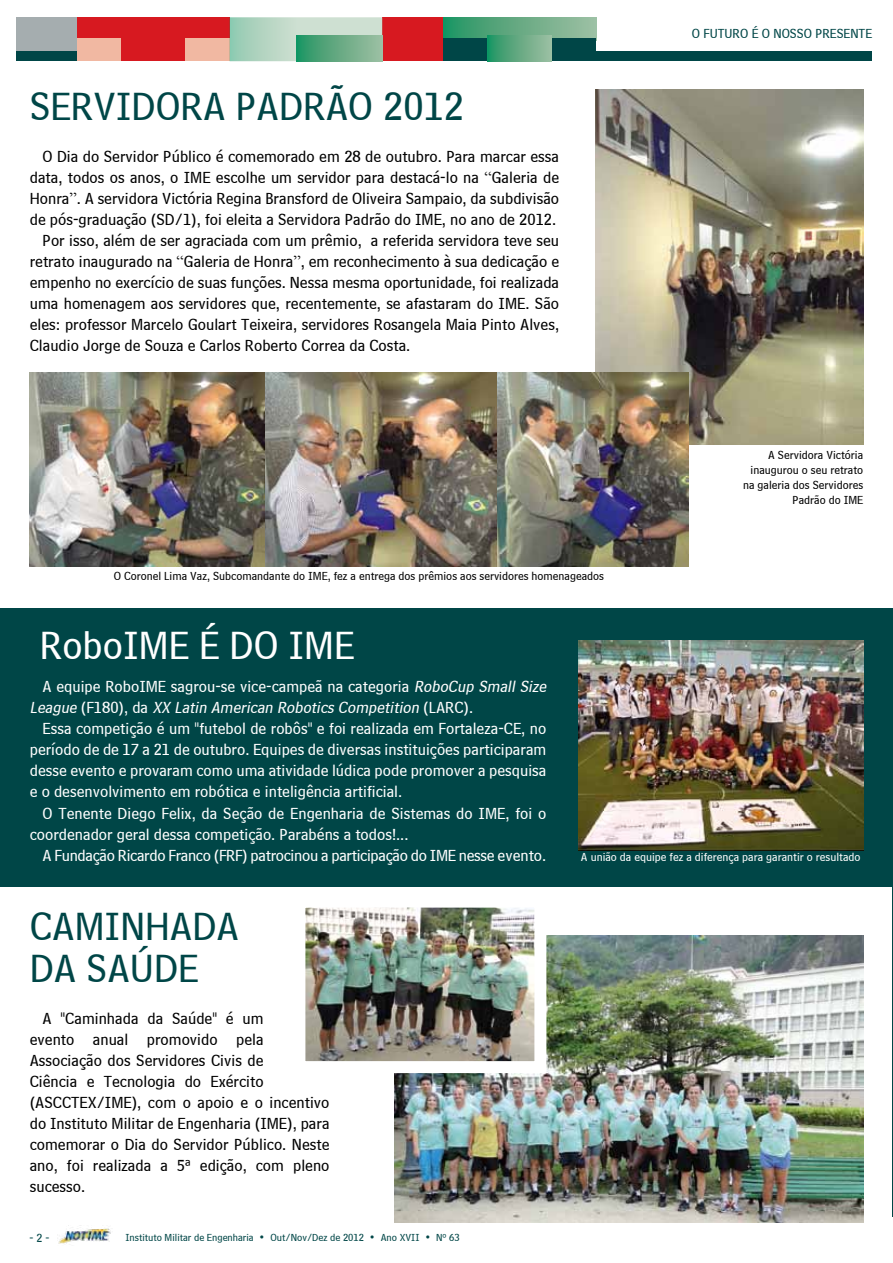
<style>
.page{position:relative;width:893px;height:1263px;background:#fff}
.page>*{position:absolute;margin:0;border:0;box-sizing:border-box;transform-origin:0 0}
.t1{font:40.5px/42px "Bell Centennial BT Sub Caption";color:#004647}
.t2{font:40.5px "Bell Centennial BT Sub Caption";color:#fff}
.t3{font:16.5px/21px "Bell Centennial BT Sub Caption";color:#000}
.t4{font:16.5px/21px "Bell Centennial BT Sub Caption";color:#fff}
.t5{font:16.5px "Bell Centennial BT Sub Caption";letter-spacing:-.02em;color:#fff}
.t6{font:13.5px "Bell Centennial BT Sub Caption";color:#004647}
.t7{font:12px/15px "Bell Centennial BT Sub Caption";color:#000;text-align:right}
.t8{font:12px "Bell Centennial BT Sub Caption";color:#fff}
.t9{font:12px "Bell Centennial BT Sub Caption";color:#004647}
.t10{font:10.5px "Bell Centennial BT Sub Caption";color:#004647}
.s1{font-family:"Times New Roman"}
.s2{font-style:italic}
</style>
<div class="page">
<img style="left:58px;top:1225px;width:53px;height:19px">
<img style="left:394px;top:935px;width:469px;height:287px">
<img style="left:305px;top:907px;width:247px;height:172px">
<hr style="left:892px;top:625px;width:1px;height:591px;background:#004647">
<div style="left:16px;top:17px;width:62px;height:34px;background:#a5adaf"></div>
<div style="left:382px;top:17px;width:62px;height:44px;background:#d71920"></div>
<div style="left:77px;top:17px;width:153px;height:23px;background:#d71920"></div>
<svg style="left:443px;top:17px;width:153px;height:22px;background:#5fa781"></svg>
<div style="left:77px;top:39px;width:153px;height:22px;background:#f1b8a2"></div>
<div style="left:443px;top:39px;width:153px;height:22px;background:#004647"></div>
<svg style="left:230px;top:17px;width:152px;height:44px;background:#bad8c6"></svg>
<div style="left:121px;top:35px;width:64px;height:26px;background:#d71920"></div>
<svg style="left:488px;top:35px;width:64px;height:26px;background:#62aa83"></svg>
<div style="left:297px;top:35px;width:85px;height:26px;background:linear-gradient(to right,#259564,#a2bfa3)"></div>
<div style="left:16px;top:51px;width:61px;height:10px;background:#004647"></div>
<div style="left:596px;top:51px;width:276px;height:10px;background:#004647"></div>
<img style="left:595px;top:89px;width:268px;height:355px">
<img style="left:30px;top:372px;width:658px;height:194px">
<div style="left:0;top:608px;width:893px;height:279px;background:#004647"></div>
<img style="left:578px;top:640px;width:285px;height:210px">
<h1 class="t1" style="left:30px;top:85px;width:86px">Servido</h1>
<h1 class="t1" style="left:181px;top:85px;width:285px">ra Padrão 2012</h1>
<p class="t3" style="left:43px;top:146px;width:518px">O Dia do Servidor Público é comemorado em 28 de outubro. Para marcar essa</p>
<p class="t3" style="left:30px;top:167px;width:531px">data, todos os anos, o IME escolhe um servidor para destacá-lo na <span class="s1">“</span>Galeria de</p>
<p class="t3" style="left:30px;top:188px;width:531px">Honra<span class="s1">”</span>. A servidora Victória Regina Bransford de Oliveira Sampaio, da subdivisão</p>
<p class="t3" style="left:30px;top:209px;width:528px">de pós-graduação (SD/1), foi eleita a Servidora Padrão do IME, no ano de 2012.</p>
<p class="t3" style="left:43px;top:230px;width:518px">Por isso, além de ser agraciada com um prêmio, a referida servidora teve seu</p>
<p class="t3" style="left:30px;top:251px;width:531px">retrato inaugurado na <span class="s1">“</span>Galeria de Honra<span class="s1">”</span>, em reconhecimento à sua dedicação e</p>
<p class="t3" style="left:30px;top:272px;width:531px">empenho no exercício de suas funções. Nessa mesma oportunidade, foi realizada</p>
<p class="t3" style="left:30px;top:293px;width:531px">uma homenagem aos servidores que, recentemente, se afastaram do IME. São</p>
<p class="t3" style="left:30px;top:314px;width:531px">eles: professor Marcelo Goulart Teixeira, servidores Rosangela Maia Pinto Alves,</p>
<p class="t3" style="left:30px;top:335px;width:382px">Claudio Jorge de Souza e Carlos Roberto Correa da Costa.</p>
<p class="t7" style="left:114px;top:569px;width:492px">O Coronel Lima Vaz, Subcomandante do IME, fez a entrega dos prêmios aos servidores homenageados</p>
<p class="t6" style="left:692px;top:25px;width:181px">O Futuro é o Nosso Presente</p>
<p class="t7" style="left:743px;top:447px;width:122px">A Servidora Victória inaugurou o seu retrato na galeria dos Servidores<br>Padrão do IME</p>
<h1 class="t2" style="left:40px;top:620px;width:316px">RoboIME É DO IME</h1>
<p class="t4" style="left:30px;top:676px;width:522px;text-indent:13px">A equipe RoboIME sagrou-se vice-campeã na categoria <span class="s2">RoboCup Small Size<br>League</span> ( F 1 8 0 ) , d a <span class="s2">XX Latin American Robotics Competition</span> ( L A R C ) .</p>
<p class="t4" style="left:30px;top:718px;width:518px;text-align:justify;text-indent:13px">Essa competição é um "futebol de robôs" e foi realizada em Fortaleza-CE, no período de de 17 a 21 de outubro. Equipes de diversas instituições participaram desse evento e provaram como uma atividade lúdica pode promover a pesquisa e o desenvolvimento em robótica e inteligência artificial.</p>
<p class="t4" style="left:30px;top:802px;width:518px;text-indent:13px">O Tenente Diego Felix, da Seção de Engenharia de Sistemas do IME, foi o coordenador geral dessa competição. Parabéns a todos!...</p>
<p class="t5" style="left:43px;top:845px;width:505px">A Fundação Ricardo Franco (FRF) patrocinou a participação do IME nesse evento.</p>
<p class="t8" style="left:581px;top:849px;width:281px">A união da equipe fez a diferença para garantir o resultado</p>
<h1 class="t1" style="left:30px;top:904px;width:211px">CAMINHADA<br>DA SAÚDE</h1>
<p class="t3" style="left:30px;top:1008px;width:301px;text-indent:13px">A "Caminhada da Saúde" é um<br>evento anual promovido pela Associação dos Servidores Civis de<br>Ciência e Tecnologia do Exército (ASCCTEX/IME), com o apoio e o incentivo do Instituto Militar de Engenharia (IME), para comemorar o Dia do Servidor Público. Neste ano, foi realizada a 5ª edição, com pleno sucesso.</p>
<p class="t9" style="left:29px;top:1230px;width:21px">- 2 -</p>
<p class="t10" style="left:125px;top:1231px;width:336px">Instituto Militar de Engenharia • Out/Nov/Dez de 2012 • Ano XVII • Nº 63</p>
</div>
